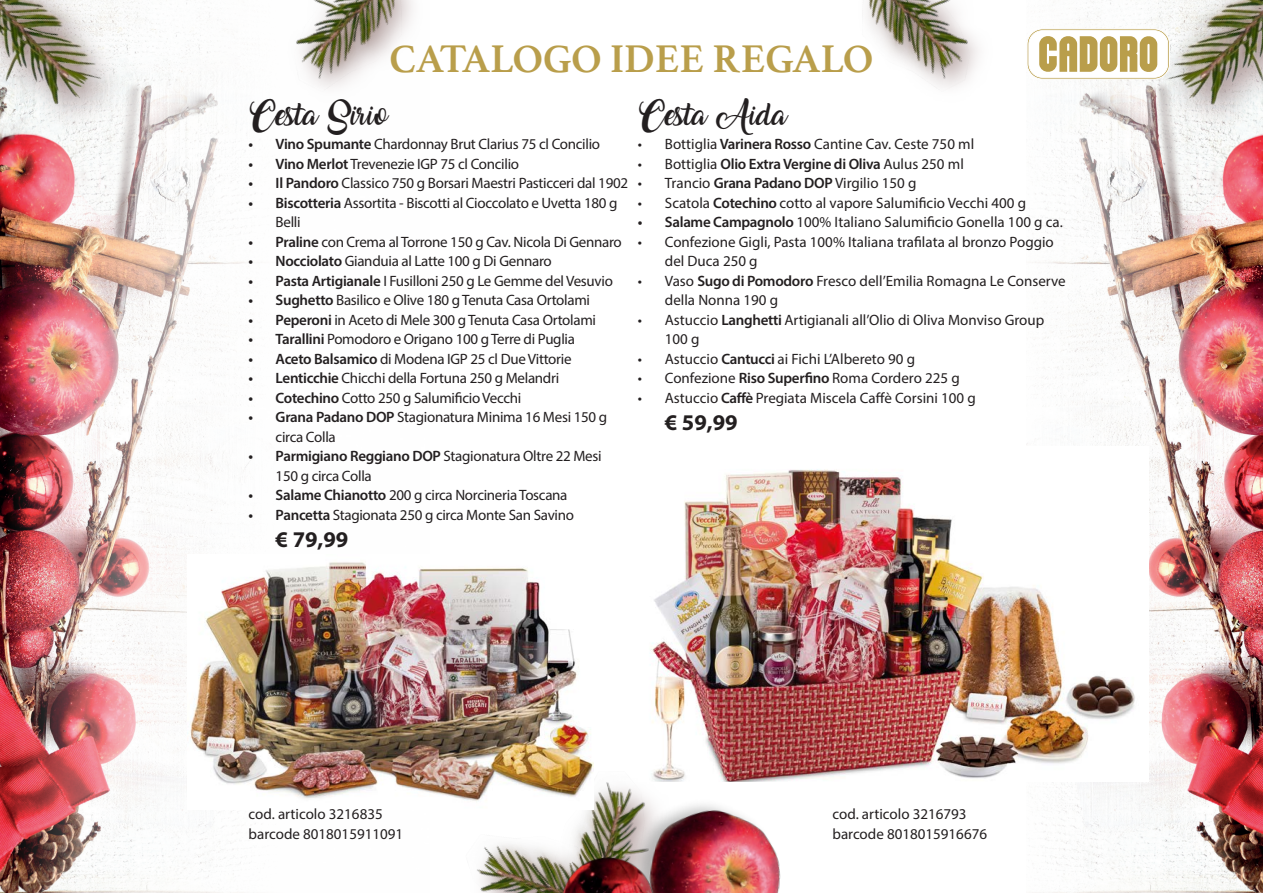
<style>
.page{position:relative;width:1263px;height:893px;background:#fff}
.page>*{position:absolute;margin:0;border:0;box-sizing:border-box;transform-origin:0 0}
.t1{font:700 40.5px "Athelas";color:#b99e4b}
.Quantità{font:700 22.5px "Myriad Pro";color:#231f20}
.Quantità-2{font:19.5px "Amarillo";color:#231f20}
.Quantità-3{font:15px/19.5px "Myriad Pro";letter-spacing:-.02em;color:#231f20}
.Quantità-4{font:15px/19.5px "Myriad Pro";color:#231f20}
.t2{font:600 15px "Myriad Pro";letter-spacing:-.02em;color:#231f20}
.s1{font-weight:600}
.s2{font-weight:400}
</style>
<div class="page">
<img style="left:0;top:3px;width:256px;height:890px">
<img style="left:1027px;top:2px;width:236px;height:891px">
<img style="left:0;top:0;width:179px;height:163px">
<svg style="left:0;top:0;width:131px;height:136px"></svg>
<svg style="left:867px;top:0;width:111px;height:88px"></svg>
<img style="left:249px;top:3px;width:7px;height:138px">
<svg style="left:296px;top:0;width:117px;height:89px"></svg>
<svg style="left:477px;top:844px;width:49px;height:49px"></svg>
<svg style="left:583px;top:782px;width:24px;height:41px"></svg>
<img style="left:526px;top:823px;width:81px;height:70px">
<img style="left:607px;top:781px;width:174px;height:112px">
<img style="left:1089px;top:0;width:174px;height:163px">
<img style="left:1158px;top:0;width:105px;height:136px">
<svg style="left:1027px;top:29px;width:143px;height:50px"></svg>
<img style="left:187px;top:555px;width:406px;height:254px">
<img style="left:651px;top:446px;width:497px;height:335px">
<h1 class="t1" style="left:389px;top:26px;width:485px">CATALOGO IDEE REGALO</h1>
<p class="Quantità-2" style="left:249px;top:107px;width:141px">Cesta Sirio</p>
<p class="Quantità-3" style="left:249px;top:134px;width:353px"><span class="s1">• Vino Spumante</span> Chardonnay Brut Clarius 75 cl Concilio</p>
<p class="Quantità-3" style="left:249px;top:154px;width:272px"><span class="s1">• Vino Merlot</span> Trevenezie IGP 75 cl Concilio</p>
<p class="Quantità-3" style="left:249px;top:173px;width:381px"><span class="s1">• Il Pandoro</span> Classico 750 g Borsari Maestri Pasticceri dal 1902</p>
<p class="Quantità-3" style="left:276px;top:193px;width:343px;text-indent:-27px"><span class="s1">• Biscotteria</span> Assortita - Biscotti al Cioccolato e Uvetta 180 g<br>Belli</p>
<p class="Quantità-3" style="left:249px;top:232px;width:375px"><span class="s1">• Praline</span> con Crema al Torrone 150 g Cav. Nicola Di Gennaro</p>
<p class="Quantità-3" style="left:249px;top:251px;width:305px"><span class="s1">• Nocciolato</span> Gianduia al Latte 100 g Di Gennaro</p>
<p class="Quantità-3" style="left:249px;top:271px;width:366px"><span class="s1">• Pasta Artigianale</span> I Fusilloni 250 g Le Gemme del Vesuvio</p>
<p class="Quantità-3" style="left:249px;top:290px;width:343px"><span class="s1">• Sughetto</span> Basilico e Olive 180 g Tenuta Casa Ortolami</p>
<p class="Quantità-3" style="left:249px;top:310px;width:349px"><span class="s1">• Peperoni</span> in Aceto di Mele 300 g Tenuta Casa Ortolami</p>
<p class="Quantità-3" style="left:249px;top:329px;width:328px"><span class="s1">• Tarallini</span> Pomodoro e Origano 100 g Terre di Puglia</p>
<p class="Quantità-3" style="left:249px;top:349px;width:324px"><span class="s1">• Aceto Balsamico</span> di Modena IGP 25 cl Due Vittorie</p>
<p class="Quantità-3" style="left:249px;top:368px;width:312px"><span class="s1">• Lenticchie</span> Chicchi della Fortuna 250 g Melandri</p>
<p class="Quantità-3" style="left:249px;top:388px;width:274px"><span class="s1">• Cotechino</span> Cotto 250 g Salumificio Vecchi</p>
<p class="Quantità-3" style="left:276px;top:407px;width:333px;text-indent:-27px"><span class="s1">• Grana Padano DOP</span> Stagionatura Minima 16 Mesi 150 g circa Colla</p>
<p class="Quantità-3" style="left:276px;top:446px;width:327px;text-indent:-27px"><span class="s1">• Parmigiano Reggiano DOP</span> Stagionatura Oltre 22 Mesi<br>150 g circa Colla</p>
<p class="Quantità-3" style="left:249px;top:485px;width:320px"><span class="s1">• Salame Chianotto</span> 200 g circa Norcineria Toscana</p>
<p class="Quantità-3" style="left:249px;top:505px;width:327px"><span class="s1">• Pancetta</span> Stagionata 250 g circa Monte San Savino</p>
<p class="Quantità" style="left:276px;top:524px;width:74px">€ 79,99</p>
<p class="Quantità-2" style="left:638px;top:107px;width:151px">Cesta Aida</p>
<p class="Quantità-4" style="left:638px;top:134px;width:338px">• Bottiglia <span class="s1">Varinera Rosso</span> Cantine Cav. Ceste 750 ml</p>
<p class="t2" style="left:638px;top:154px;width:327px"><span class="s2">• Bottiglia</span> Olio Extra Vergine di Oliva <span class="s2">Aulus 250 ml</span></p>
<p class="Quantità-4" style="left:638px;top:173px;width:280px">• Trancio <span class="s1">Grana Padano DOP</span> Virgilio 150 g</p>
<p class="Quantità-4" style="left:638px;top:193px;width:390px">• Scatola <span class="s1">Cotechino</span> cotto al vapore Salumificio Vecchi 400 g</p>
<p class="Quantità-4" style="left:638px;top:212px;width:426px"><span class="s1">• Salame Campagnolo</span> 100% Italiano Salumificio Gonella 100 g ca.</p>
<p class="Quantità-4" style="left:665px;top:232px;width:390px;text-indent:-27px">• Confezione Gigli, Pasta 100% Italiana trafilata al bronzo Poggio del Duca 250 g</p>
<p class="Quantità-4" style="left:665px;top:271px;width:402px;text-indent:-27px">• Vaso <span class="s1">Sugo di Pomodoro</span> Fresco dell’Emilia Romagna Le Conserve della Nonna 190 g</p>
<p class="Quantità-4" style="left:665px;top:310px;width:381px;text-indent:-27px">• Astuccio <span class="s1">Langhetti</span> Artigianali all’Olio di Oliva Monviso Group<br>100 g</p>
<p class="Quantità-4" style="left:638px;top:349px;width:279px">• Astuccio <span class="s1">Cantucci</span> ai Fichi L’Albereto 90 g</p>
<p class="Quantità-4" style="left:638px;top:368px;width:323px">• Confezione <span class="s1">Riso Superfino</span> Roma Cordero 225 g</p>
<p class="Quantità-4" style="left:638px;top:388px;width:339px">• Astuccio <span class="s1">Caffè</span> Pregiata Miscela Caffè Corsini 100 g</p>
<p class="Quantità" style="left:665px;top:407px;width:74px">€ 59,99</p>
<p class="Quantità-4" style="left:249px;top:804px;width:136px">cod. articolo 3216835</p>
<p class="Quantità-4" style="left:249px;top:824px;width:156px">barcode 8018015911091</p>
<p class="Quantità-4" style="left:832px;top:804px;width:136px">cod. articolo 3216793</p>
<p class="Quantità-4" style="left:832px;top:824px;width:156px">barcode 8018015916676</p>
</div>
